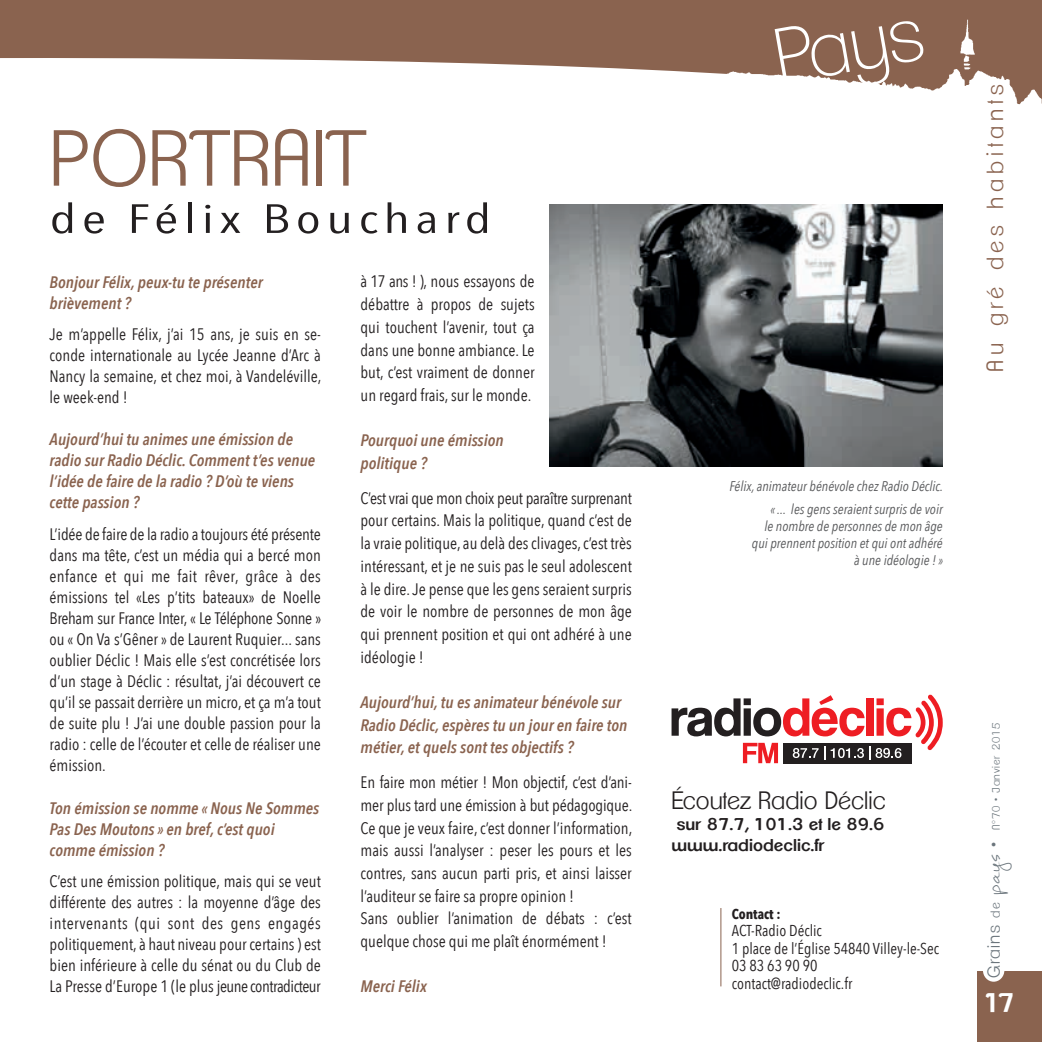
<style>
.page{position:relative;width:1042px;height:1042px;background:#fff}
.page>*{position:absolute;margin:0;border:0;box-sizing:border-box;transform-origin:0 0}
.t1{font:300 77px "Clemente P Dae";color:#8a634f}
.t2{font:200 76.3px "Clemente P Dac";color:#fff}
.t3{font:42.18px "Mathilde";color:#6b757c}
.t4{font:40.43px "Avenir Next Condensed";letter-spacing:.09em;color:#231f20;scale:1.43 1}
.t5{font:600 26.25px "Clemente P Dak";color:#fff}
.t6{font:300 24.5px "Clemente P Dae";color:#231f20}
.t7{font:300 22.75px "Clemente P Dae";letter-spacing:.21em;color:#8a634f}
.t8{font:300 16.97px "Clemente P Dae";letter-spacing:.08em;color:#6b757c}
.t9{font:16.62px/21px "Avenir Next Condensed";color:#231f20;text-align:justify}
.t10{font:italic 600 16.62px/21px "Avenir Next Condensed";color:#8a634f}
.t11{font:600 16.62px/21px "Clemente P Dak";color:#231f20}
.t12{font:15.75px/17.5px "Avenir Next Condensed";color:#231f20}
.t13{font:italic 14px/16.8px "Avenir Next Condensed";color:#57585a;text-align:right}
.t14{font:700 14px "Avenir Next Condensed";color:#231f20}
.t15{font:300 10.5px "Clemente P Dae";letter-spacing:.08em;color:#6b757c}
.s1{font-size:16.97px}
.s2{font-size:12.6px}
</style>
<div class="page">
<svg style="left:1px;top:0;width:1041px;height:74px;background:#9a7867"></svg>
<img style="left:713px;top:19px;width:329px;height:86px">
<div style="left:977px;top:971px;width:65px;height:71px;background:#8a634f"></div>
<div style="left:983px;top:959px;width:21px;height:22px;background:#fff;border-radius:50%"></div>
<svg style="left:0;top:0;width:1px;height:58px"></svg>
<img style="left:549px;top:204px;width:394px;height:263px">
<hr style="left:720px;top:908px;width:1px;height:78px;background:#8a634f">
<svg style="left:671px;top:694px;width:272px;height:69px"></svg>
<h1 class="t1" style="left:50px;top:114px;width:318px">PORTRAIT</h1>
<h3 class="t4" style="left:50px;top:184px;width:310px">de Félix Bouchard</h3>
<p class="t10" style="left:50px;top:271px;width:215px">Bonjour Félix, peux-tu te présenter brièvement ?</p>
<p class="t9" style="left:50px;top:323px;width:273px">Je m’appelle Félix, j’ai 15 ans, je suis en se&shy;conde internationale au Lycée Jeanne d’Arc à Nancy la semaine, et chez moi, à Vandeléville, le week-end !</p>
<p class="t10" style="left:50px;top:429px;width:267px">Aujourd’hui tu animes une émission de radio sur Radio Déclic. Comment t’es venue l’idée de faire de la radio ? D’où te viens cette passion ?</p>
<p class="t9" style="left:50px;top:523px;width:273px">L’idée de faire de la radio a toujours été présente dans ma tête, c’est un média qui a bercé mon enfance et qui me fait rêver, grâce à des émissions tel «Les p’tits bateaux» de Noelle Breham sur France Inter, « Le Téléphone Sonne » ou « On Va s’Gêner » de Laurent Ruquier... sans oublier Déclic ! Mais elle s’est concrétisée lors d’un stage à Déclic : résultat, j’ai découvert ce qu’il se passait derrière un micro, et ça m’a tout de suite plu ! J’ai une double passion pour la radio : celle de l’écouter et celle de réaliser une émission.</p>
<p class="t10" style="left:50px;top:797px;width:271px">Ton émission se nomme « Nous Ne Sommes<br>Pas Des Moutons » en bref, c’est quoi comme émission ?</p>
<p class="t9" style="left:50px;top:870px;width:273px">C’est une émission politique, mais qui se veut différente des autres : la moyenne d’âge des intervenants (qui sont des gens engagés politiquement, à haut niveau pour certains ) est bien inférieure à celle du sénat ou du Club de La Presse d’Europe 1 (le plus jeune contradicteur</p>
<p class="t9" style="left:360px;top:269px;width:176px;line-height:22.8px">à 17 ans ! ), nous essayons de débattre à propos de sujets qui touchent l’avenir, tout ça dans une bonne ambiance. Le but, c’est vraiment de donner un regard frais, sur le monde.</p>
<p class="t10" style="left:360px;top:429px;width:145px;line-height:22.8px">Pourquoi une émission politique ?</p>
<p class="t9" style="left:360px;top:486px;width:273px;line-height:22.8px">C’est vrai que mon choix peut paraître surprenant pour certains. Mais la politique, quand c’est de la vraie politique, au delà des clivages, c’est très intéressant, et je ne suis pas le seul adolescent à le dire. Je pense que les gens seraient surpris de voir le nombre de personnes de mon âge qui prennent position et qui ont adhéré à une idéologie !</p>
<p class="t10" style="left:360px;top:691px;width:268px;line-height:22.8px">Aujourd’hui, tu es animateur bénévole sur<br>Radio Déclic, espères tu un jour en faire ton métier, et quels sont tes objectifs ?</p>
<p class="t9" style="left:360px;top:770px;width:273px;line-height:22.8px;text-align:left">En faire mon métier ! Mon objectif, c’est d’ani&shy;mer plus tard une émission à but pédagogique.<br>Ce que je veux faire, c’est donner l’information, mais aussi l’analyser : peser les pours et les contres, sans aucun parti pris, et ainsi laisser l’auditeur se faire sa propre opinion !<br>Sans oublier l’animation de débats : c’est quelque chose qui me plaît énormément !</p>
<p class="t10" style="left:360px;top:976px;width:68px">Merci Félix</p>
<h2 class="t2" style="left:768px;top:14px;width:150px;rotate:-10deg">Pays</h2>
<p class="t13" style="left:729px;top:475px;width:215px;line-height:22.8px">Félix, animateur bénévole chez Radio Déclic. « ... les gens seraient surpris de voir</p>
<p class="t13" style="left:752px;top:517px;width:193px">le nombre de personnes de mon âge qui prennent position et qui ont adhéré à une idéologie ! »</p>
<h3 class="t6" style="left:671px;top:786px;width:216px">écoutez Radio Déclic</h3>
<p class="t11" style="left:671px;top:813px;width:214px;text-indent:5px">sur 87.7, 101.3 et le 89.6 www.radiodeclic.fr</p>
<p class="t14" style="left:732px;top:905px;width:50px">Contact :</p>
<p class="t12" style="left:732px;top:921px;width:209px">ACT-Radio Déclic<br>1 place de l’Église 54840 Villey-le-Sec<br>03 83 63 90 90 contact@radiodeclic.fr</p>
<h3 class="t7" style="left:982px;top:371px;width:289px;rotate:-90deg">Au gré des habitants</h3>
<p class="t15" style="left:990px;top:846px;width:126px;rotate:-90deg"><span class="s1">•</span> N°70 • Janvier 2015</p>
<h3 class="t3" style="left:960px;top:895px;width:43px;rotate:-90deg">pays</h3>
<p class="t8" style="left:984px;top:978px;width:77px;rotate:-90deg">Grains <span class="s2">de</span></p>
<h3 class="t5" style="left:983px;top:987px;width:33px">17</h3>
</div>
